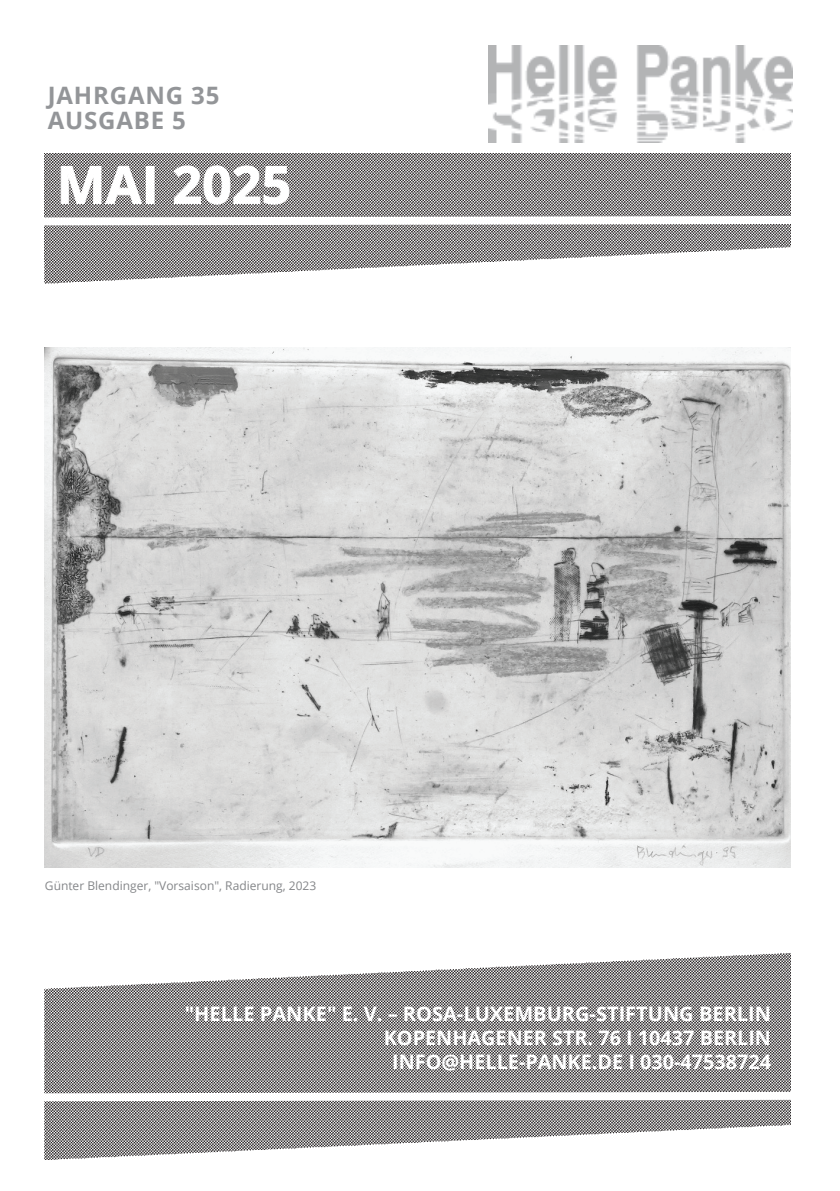
<style>
.page{position:relative;width:840px;height:1191px;background:#fff}
.page>*{position:absolute;margin:0;border:0;box-sizing:border-box;transform-origin:0 0}
.t1{font:700 52px "Open Sans";color:#fff}
.t2{font:700 24px/25px "Open Sans";letter-spacing:.035em;color:#939598}
.t3{font:700 20px/24px "Open Sans";color:#fff;text-align:right}
.t4{font:12px "Open Sans";color:#848689}
</style>
<div class="page">
<img style="left:488px;top:45px;width:304px;height:98px">
<img style="left:45px;top:154px;width:744px;height:1005px">
<svg style="left:44px;top:1087px;width:747px;height:18px"></svg>
<svg style="left:44px;top:212px;width:747px;height:17px"></svg>
<svg style="left:60px;top:165px;width:82px;height:40px;background:#9e9c9d"></svg>
<div style="left:146px;top:166px;width:8px;height:38px;border:1px solid #fff"></div>
<svg style="left:173px;top:165px;width:117px;height:40px;background:#9e9c9c"></svg>
<hr style="left:157px;top:874px;width:530px;height:1px;background:#939598">
<img style="left:45px;top:348px;width:744px;height:519px">
<p class="t2" style="left:48px;top:82px;width:173px">JAHRGANG 35<br>AUSGABE 5</p>
<h1 class="t1" style="left:57px;top:148px;width:32px">MAI</h1>
<h1 class="t1" style="left:172px;top:148px;width:120px">2025</h1>
<p class="t4" style="left:45px;top:877px;width:273px">Günter Blendinger, "Vorsaison", Radierung, 2023</p>
<p class="t3" style="left:185px;top:1001px;width:587px">"HELLE PANKE" E. V. – ROSA-LUXEMBURG-STIFTUNG BERLIN<br>KOPENHAGENER STR. 76 I 10437 BERLIN<br>INFO@H ELLE-PANKE.DE I 030-47538724</p>
</div>
